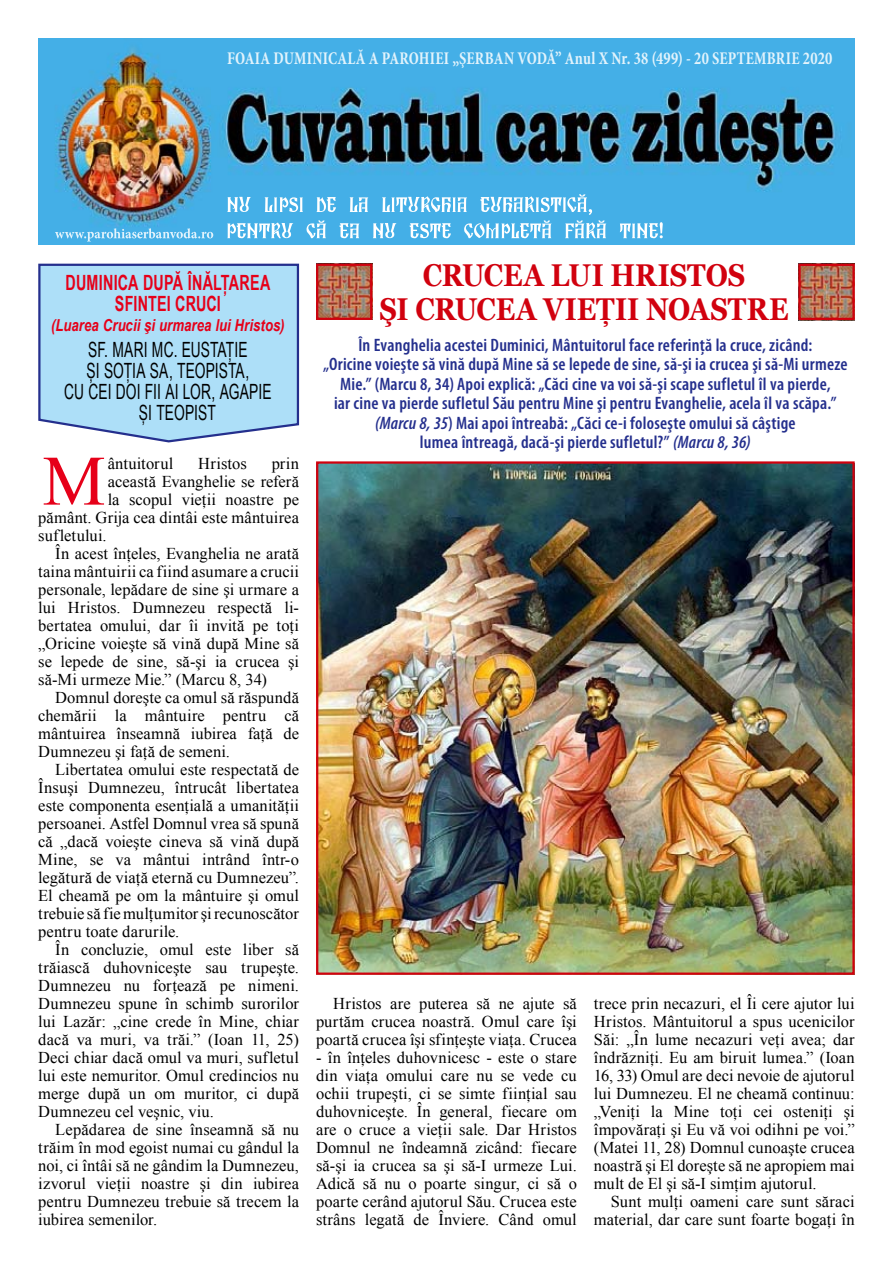
<style>
.page{position:relative;width:893px;height:1263px;background:#fff}
.page>*{position:absolute;margin:0;border:0;box-sizing:border-box;transform-origin:0 0}
.t1{font:70.8px "Times New Roman";color:#e60019}
.t2{font:700 31.5px/34.5px "Georgia";letter-spacing:-.005em;color:#d1010e;text-align:center;scale:.86 1}
.t3{font:21px "Arial Narrow";letter-spacing:.01em;color:#000;scale:.8 1}
.t4{font:700 21px/21px "Arial Narrow";letter-spacing:.015em;color:#e60019;text-align:center;scale:.83 1}
.t5{font:600 condensed 18px/19.5px "Myriad Pro";letter-spacing:.015em;color:#242f8d;text-align:center}
.t6{font:700 condensed 18px "Minion Pro";letter-spacing:.015em;color:#e2f3fc;scale:.86 1}
.t7{font:16.5px/18px "Times New Roman";letter-spacing:.005em;color:#000;text-align:justify}
.t8{font:italic 700 16.5px "Arial";letter-spacing:.005em;color:#e60019;scale:.8 1}
.s1{font-style:italic}
</style>
<div class="page">
<img style="left:319px;top:464px;width:533px;height:508px">
<div style="left:316px;top:461px;width:539px;height:514px;border:2px solid #d1010e"></div>
<img style="left:38px;top:38px;width:817px;height:206px">
<svg style="left:55px;top:228px;width:158px;height:14px"></svg>
<img style="left:801px;top:267px;width:51px;height:50px">
<img style="left:319px;top:267px;width:50px;height:50px">
<div style="left:316px;top:264px;width:56px;height:56px;border:2px solid #d1010e"></div>
<div style="left:798px;top:264px;width:57px;height:56px;border:2px solid #d1010e"></div>
<svg style="left:38px;top:263px;width:262px;height:180px"></svg>
<svg style="left:227px;top:194px;width:436px;height:44px"></svg>
<p class="t6" style="left:227px;top:47px;width:705px">FOAIA DUMINICALĂ A PAROHIEI „ŞERBAN VODĂ” Anul X Nr. 38 (499) - 20 SEPTEMBRIE 2020</p>
<p class="t4" style="left:66px;top:271px;width:248px">DUMINICA DUPĂ ÎNĂLȚAREA<br>SFINTEI CRUCI</p>
<p class="t8" style="left:51px;top:315px;width:293px">(Luarea Crucii şi urmarea lui Hristos)</p>
<p class="t3" style="left:88px;top:334px;width:199px">SF. MARI MC. EUSTAȚIE</p>
<p class="t3" style="left:87px;top:355px;width:205px">ȘI SOȚIA SA, TEOPISTA,</p>
<p class="t3" style="left:64px;top:376px;width:258px">CU CEI DOI FII AI LOR, AGAPIE</p>
<p class="t3" style="left:139px;top:397px;width:98px">ȘI TEOPIST</p>
<h1 class="t1" style="left:43px;top:433px;width:65px">M</h1>
<p class="t7" style="left:108px;top:454px;width:67px">ântuitorul</p>
<p class="t7" style="left:198px;top:454px;width:50px">Hristos</p>
<p class="t7" style="left:272px;top:454px;width:29px">prin</p>
<p class="t7" style="left:108px;top:472px;width:193px">această Evanghelie se referă</p>
<p class="t7" style="left:108px;top:490px;width:193px">la scopul vieţii noastre pe</p>
<p class="t7" style="left:38px;top:508px;width:262px">pământ. Grija cea dintâi este mântuirea</p>
<p class="t7" style="left:38px;top:526px;width:70px">sufletului.</p>
<p class="t7" style="left:55px;top:544px;width:245px">În acest înţeles, Evanghelia ne arată</p>
<p class="t7" style="left:38px;top:562px;width:262px">taina mântuirii ca fiind asumare a crucii</p>
<p class="t7" style="left:38px;top:580px;width:262px">personale, lepădare de sine şi urmare a</p>
<p class="t7" style="left:38px;top:598px;width:262px">lui Hristos. Dumnezeu respectă li-</p>
<p class="t7" style="left:38px;top:616px;width:262px">bertatea omului, dar îi invită pe toţi</p>
<p class="t7" style="left:38px;top:634px;width:262px">„Oricine voieşte să vină după Mine să</p>
<p class="t7" style="left:38px;top:652px;width:262px">se lepede de sine, să-şi ia crucea şi</p>
<p class="t7" style="left:38px;top:670px;width:230px">să‑Mi urmeze Mie.” (Marcu 8, 34)</p>
<p class="t7" style="left:55px;top:688px;width:245px">Domnul doreşte ca omul să răspundă</p>
<p class="t7" style="left:38px;top:706px;width:262px">chemării la mântuire pentru că</p>
<p class="t7" style="left:38px;top:724px;width:262px">mântuirea înseamnă iubirea faţă de</p>
<p class="t7" style="left:38px;top:742px;width:193px">Dumnezeu şi faţă de semeni.</p>
<p class="t7" style="left:55px;top:760px;width:245px">Libertatea omului este respectată de</p>
<p class="t7" style="left:38px;top:778px;width:262px">Însuşi Dumnezeu, întrucât libertatea</p>
<p class="t7" style="left:38px;top:796px;width:262px">este componenta esenţială a umanităţii</p>
<p class="t7" style="left:38px;top:814px;width:262px">persoanei. Astfel Domnul vrea să spună</p>
<p class="t7" style="left:38px;top:832px;width:262px">că „dacă voieşte cineva să vină după</p>
<p class="t7" style="left:38px;top:850px;width:262px">Mine, se va mântui intrând într-o</p>
<p class="t7" style="left:38px;top:868px;width:262px">legătură de viaţă eternă cu Dumnezeu”.</p>
<p class="t7" style="left:38px;top:886px;width:262px">El cheamă pe om la mântuire şi omul</p>
<p class="t7" style="left:38px;top:904px;width:262px">trebuie să fie mulţumitor şi recunoscător</p>
<p class="t7" style="left:38px;top:922px;width:143px">pentru toate darurile.</p>
<p class="t7" style="left:55px;top:940px;width:245px">În concluzie, omul este liber să</p>
<p class="t7" style="left:38px;top:958px;width:262px">trăiască duhovniceşte sau trupeşte.</p>
<p class="t7" style="left:38px;top:976px;width:262px">Dumnezeu nu forţează pe nimeni.</p>
<p class="t7" style="left:38px;top:994px;width:262px">Dumnezeu spune în schimb surorilor</p>
<p class="t7" style="left:38px;top:1012px;width:262px">lui Lazăr: „cine crede în Mine, chiar</p>
<p class="t7" style="left:38px;top:1030px;width:262px">dacă va muri, va trăi.” (Ioan 11, 25)</p>
<p class="t7" style="left:38px;top:1048px;width:262px">Deci chiar dacă omul va muri, sufletul</p>
<p class="t7" style="left:38px;top:1066px;width:262px">lui este nemuritor. Omul credincios nu</p>
<p class="t7" style="left:38px;top:1084px;width:262px">merge după un om muritor, ci după</p>
<p class="t7" style="left:38px;top:1102px;width:177px">Dumnezeu cel veşnic, viu.</p>
<p class="t7" style="left:55px;top:1120px;width:245px">Lepădarea de sine înseamnă să nu</p>
<p class="t7" style="left:38px;top:1138px;width:262px">trăim în mod egoist numai cu gândul la</p>
<p class="t7" style="left:38px;top:1156px;width:262px">noi, ci întâi să ne gândim la Dumnezeu,</p>
<p class="t7" style="left:38px;top:1174px;width:262px">izvorul vieţii noastre şi din iubirea</p>
<p class="t7" style="left:38px;top:1192px;width:262px">pentru Dumnezeu trebuie să trecem la</p>
<p class="t7" style="left:38px;top:1210px;width:120px">iubirea semenilor.</p>
<h2 class="t2" style="left:379px;top:258px;width:477px">CRUCEA LUI HRISTOS<br>ŞI CRUCEA VIEŢII NOASTRE</h2>
<p class="t5" style="left:323px;top:335px;width:526px">În Evanghelia acestei Duminici, Mântuitorul face referinţă la cruce, zicând:<br>„Oricine voieşte să vină după Mine să se lepede de sine, să-şi ia crucea şi să-Mi urmeze Mie.” (Marcu 8, 34) Apoi explică: „Căci cine va voi să-şi scape sufletul îl va pierde,<br>iar cine va pierde sufletul Său pentru Mine şi pentru Evanghelie, acela îl va scăpa.” <span class="s1">(Marcu 8, 35</span>) Mai apoi întreabă: „Căci ce-i foloseşte omului să câştige<br>lumea întreagă, dacă-şi pierde sufletul?” <span class="s1">(Marcu 8, 36)</span></p>
<p class="t7" style="left:316px;top:994px;width:262px;text-indent:17px">Hristos are puterea să ne ajute să purtăm crucea noastră. Omul care îşi poartă crucea îşi sfinţeşte viaţa. Crucea</p>
<p class="t7" style="left:316px;top:1048px;width:262px">- în înţeles duhovnicesc - este o stare din viaţa omului care nu se vede cu ochii trupeşti, ci se simte fiinţial sau duhovniceşte. În general, fiecare om are o cruce a vieţii sale. Dar Hristos Domnul ne îndeamnă zicând: fiecare să-şi ia crucea sa şi să-I urmeze Lui.<br>Adică să nu o poarte singur, ci să o poarte cerând ajutorul Său. Crucea este strâns legată de Înviere. Când omul</p>
<p class="t7" style="left:594px;top:994px;width:262px">trece prin necazuri, el Îi cere ajutor lui Hristos. Mântuitorul a spus ucenicilor Săi: „În lume necazuri veţi avea; dar îndrăzniţi. Eu am biruit lumea.” (Ioan 16, 33) Omul are deci nevoie de ajutorul lui Dumnezeu. El ne cheamă continuu: „Veniţi la Mine toţi cei osteniţi şi împovăraţi şi Eu vă voi odihni pe voi.” (Matei 11, 28) Domnul cunoaşte crucea noastră şi El doreşte să ne apropiem mai mult de El şi să-I simţim ajutorul.</p>
<p class="t7" style="left:594px;top:1192px;width:262px;text-align:right">Sunt mulţi oameni care sunt săraci material, dar care sunt foarte bogaţi în</p>
</div>
